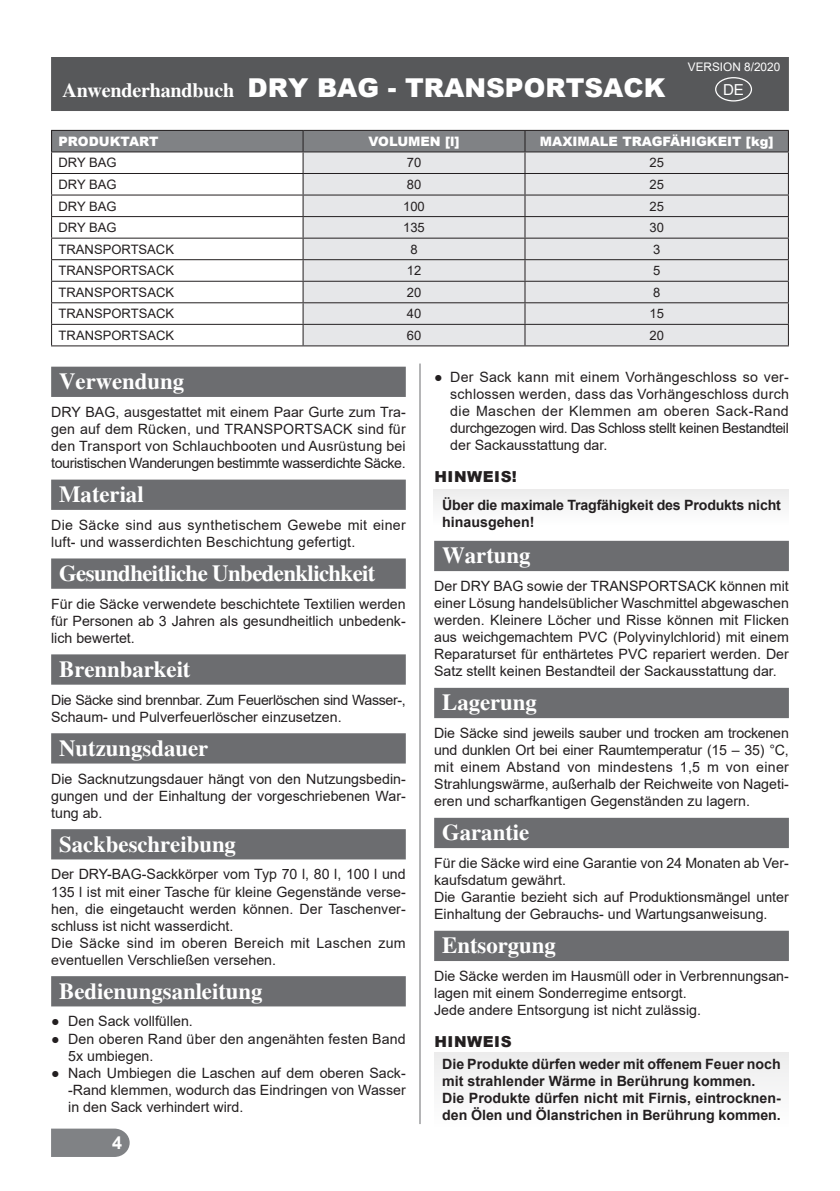
<style>
.page{position:relative;width:840px;height:1191px;background:#fff}
.page>*{position:absolute;margin:0;border:0;box-sizing:border-box;transform-origin:0 0}
.t1{font:900 26px "Arial";color:#fff}
.t2{font:700 22.8px "Toronto";color:#fff}
.t3{font:700 22.8px "Toronto";letter-spacing:-.025em;color:#fff}
.t4{font:700 18px "Arial";color:#fff}
.t5{font:900 15.2px "Arial";letter-spacing:.035em;color:#231f20}
.t6{font:15.2px "Arial";color:#fff}
.t7{font:14.2px/17px "Arial";color:#231f20;text-align:justify}
.t8{font:700 14.2px/17px "Arial";color:#231f20}
.t9{font:14.2px/17px "Arial";letter-spacing:-.025em;color:#231f20}
.t10{font:13px "Arial";color:#231f20}
.t11{font:900 13px "Arial";color:#fff}
.t12{font:11.8px "Arial";color:#fff}
.s1{font-family:"Toronto";font-weight:700;font-size:20px}
</style>
<div class="page">
<svg style="left:51px;top:1128px;width:79px;height:29px;background:#888a8d"></svg>
<div style="left:433px;top:489px;width:355px;height:35px;background:#f5f5f5"></div>
<hr style="left:419px;top:363px;width:1px;height:761px;background:#6c6d70">
<div style="left:434px;top:1052px;width:354px;height:75px;background:#f5f5f6"></div>
<div style="left:51px;top:57px;width:737px;height:54px;background:#57585a"></div>
<div style="left:52px;top:130px;width:251px;height:22px;background:#808285"></div>
<svg style="left:52px;top:152px;width:250px;height:193px"></svg>
<hr style="left:51px;top:130px;width:252px;height:1px;background:#231f20">
<hr style="left:51px;top:151px;width:252px;height:1px;background:#231f20">
<hr style="left:51px;top:173px;width:252px;height:1px;background:#231f20">
<hr style="left:51px;top:194px;width:252px;height:1px;background:#231f20">
<hr style="left:51px;top:216px;width:252px;height:1px;background:#231f20">
<hr style="left:51px;top:238px;width:252px;height:1px;background:#231f20">
<hr style="left:51px;top:259px;width:252px;height:1px;background:#231f20">
<hr style="left:51px;top:281px;width:252px;height:1px;background:#231f20">
<hr style="left:51px;top:302px;width:252px;height:1px;background:#231f20">
<hr style="left:51px;top:324px;width:252px;height:1px;background:#231f20">
<svg style="left:51px;top:131px;width:1px;height:214px"></svg>
<svg style="left:302px;top:130px;width:486px;height:215px;background:#d2d3d5"></svg>
<hr style="left:51px;top:345px;width:252px;height:1px;background:#231f20">
<hr style="left:303px;top:345px;width:221px;height:1px;background:#231f20">
<hr style="left:524px;top:345px;width:264px;height:1px;background:#231f20">
<div style="left:714px;top:77px;width:37px;height:24px;border:1px solid #fff;border-radius:50%"></div>
<div style="left:434px;top:541px;width:354px;height:30px;background:#6c6d70"></div>
<div style="left:434px;top:688px;width:354px;height:30px;background:#6c6d70"></div>
<div style="left:434px;top:818px;width:354px;height:30px;background:#6c6d70"></div>
<div style="left:434px;top:930px;width:354px;height:31px;background:#6c6d70"></div>
<div style="left:51px;top:367px;width:354px;height:30px;background:#6c6d70"></div>
<div style="left:51px;top:479px;width:354px;height:31px;background:#6c6d70"></div>
<div style="left:51px;top:558px;width:354px;height:31px;background:#6c6d70"></div>
<div style="left:51px;top:654px;width:354px;height:30px;background:#6c6d70"></div>
<div style="left:51px;top:733px;width:354px;height:30px;background:#6c6d70"></div>
<div style="left:51px;top:829px;width:354px;height:30px;background:#6c6d70"></div>
<div style="left:51px;top:976px;width:354px;height:30px;background:#6c6d70"></div>
<p class="t12" style="left:687px;top:59px;width:94px">VERSION 8/2020</p>
<h1 class="t1" style="left:62px;top:69px;width:604px"><span class="s1">Anwenderhandbuch</span> DRY BAG - TRANSPORTSACK</h1>
<p class="t11" style="left:59px;top:132px;width:101px">PRODUKTART</p>
<p class="t11" style="left:368px;top:132px;width:92px">VOLUMEN [L]</p>
<p class="t11" style="left:539px;top:132px;width:235px">MAXIMALE TRAGFÄHIGKEIT [KG]</p>
<p class="t10" style="left:59px;top:154px;width:60px">DRY BAG</p>
<p class="t10" style="left:406px;top:154px;width:16px">70</p>
<p class="t10" style="left:649px;top:154px;width:16px">25</p>
<p class="t10" style="left:59px;top:175px;width:60px">DRY BAG</p>
<p class="t10" style="left:406px;top:175px;width:16px">80</p>
<p class="t10" style="left:649px;top:175px;width:16px">25</p>
<p class="t10" style="left:59px;top:197px;width:60px">DRY BAG</p>
<p class="t10" style="left:403px;top:197px;width:23px">100</p>
<p class="t10" style="left:649px;top:197px;width:16px">25</p>
<p class="t10" style="left:59px;top:218px;width:60px">DRY BAG</p>
<p class="t10" style="left:403px;top:218px;width:23px">135</p>
<p class="t10" style="left:649px;top:218px;width:16px">30</p>
<p class="t10" style="left:59px;top:240px;width:117px">TRANSPORTSACK</p>
<p class="t10" style="left:410px;top:240px;width:9px">8</p>
<p class="t10" style="left:652px;top:240px;width:9px">3</p>
<p class="t10" style="left:59px;top:262px;width:117px">TRANSPORTSACK</p>
<p class="t10" style="left:406px;top:262px;width:16px">12</p>
<p class="t10" style="left:652px;top:262px;width:9px">5</p>
<p class="t10" style="left:59px;top:283px;width:117px">TRANSPORTSACK</p>
<p class="t10" style="left:406px;top:283px;width:16px">20</p>
<p class="t10" style="left:652px;top:283px;width:9px">8</p>
<p class="t10" style="left:59px;top:305px;width:117px">TRANSPORTSACK</p>
<p class="t10" style="left:406px;top:305px;width:16px">40</p>
<p class="t10" style="left:649px;top:305px;width:16px">15</p>
<p class="t10" style="left:59px;top:326px;width:117px">TRANSPORTSACK</p>
<p class="t10" style="left:406px;top:326px;width:16px">60</p>
<p class="t10" style="left:649px;top:326px;width:16px">20</p>
<p class="t6" style="left:722px;top:79px;width:23px">DE</p>
<h2 class="t2" style="left:59px;top:368px;width:126px">Verwendung</h2>
<p class="t7" style="left:51px;top:403px;width:356px">DRY BAG, ausgestattet mit einem Paar Gurte zum Tra&shy;gen auf dem Rücken, und TRANSPORTSACK sind für den Transport von Schlauchbooten und Ausrüstung bei touristischen Wanderungen bestimmte wasserdichte Säcke.</p>
<h2 class="t2" style="left:59px;top:481px;width:86px">Material</h2>
<p class="t7" style="left:51px;top:516px;width:356px">Die Säcke sind aus synthetischem Gewebe mit einer luft- und wasserdichten Beschichtung gefertigt.</p>
<h2 class="t3" style="left:59px;top:560px;width:317px">Gesundheitliche Unbedenklichkeit</h2>
<p class="t7" style="left:51px;top:595px;width:356px">Für die Säcke verwendete beschichtete Textilien werden für Personen ab 3 Jahren als gesundheitlich unbedenk&shy;lich bewertet.</p>
<h2 class="t2" style="left:59px;top:656px;width:133px">Brennbarkeit</h2>
<p class="t9" style="left:51px;top:691px;width:356px">Die Säcke sind brennbar. Zum Feuerlöschen sind Wasser-,<br>Schaum- und Pulverfeuerlöscher einzusetzen.</p>
<h2 class="t2" style="left:59px;top:735px;width:150px">Nutzungsdauer</h2>
<p class="t7" style="left:51px;top:770px;width:356px">Die Sacknutzungsdauer hängt von den Nutzungsbedin&shy;gungen und der Einhaltung der vorgeschriebenen War&shy;tung ab.</p>
<h2 class="t2" style="left:59px;top:831px;width:178px">Sackbeschreibung</h2>
<p class="t7" style="left:51px;top:866px;width:356px;text-align:left">Der DRY-BAG-Sackkörper vom Typ 70 l, 80 l, 100 l und 135 l ist mit einer Tasche für kleine Gegenstände verse&shy;hen, die eingetaucht werden können. Der Taschenver&shy;schluss ist nicht wasserdicht.<br>Die Säcke sind im oberen Bereich mit Laschen zum eventuellen Verschließen versehen.</p>
<h2 class="t2" style="left:59px;top:977px;width:205px">Bedienungsanleitung</h2>
<p class="t7" style="left:51px;top:1013px;width:143px">● Den Sack vollfüllen.</p>
<p class="t7" style="left:68px;top:1030px;width:339px;text-indent:-17px">● Den oberen Rand über den angenähten festen Band<br>5x umbiegen.</p>
<p class="t7" style="left:68px;top:1064px;width:339px;text-indent:-17px">● Nach Umbiegen die Laschen auf dem oberen Sack--Rand klemmen, wodurch das Eindringen von Wasser in den Sack verhindert wird.</p>
<p class="t4" style="left:112px;top:1130px;width:12px">4</p>
<p class="t7" style="left:450px;top:368px;width:340px;text-indent:-16px">● Der Sack kann mit einem Vorhängeschloss so ver&shy;schlossen werden, dass das Vorhängeschloss durch die Maschen der Klemmen am oberen Sack-Rand durchgezogen wird. Das Schloss stellt keinen Bestandteil der Sackausstattung dar.</p>
<p class="t5" style="left:434px;top:465px;width:59px">HINWEIS</p>
<p class="t5" style="left:511px;top:465px;width:7px">!</p>
<p class="t8" style="left:442px;top:496px;width:340px">Über die maximale Tragfähigkeit des Produkts nicht hinausgehen!</p>
<h2 class="t2" style="left:442px;top:542px;width:90px">Wartung</h2>
<p class="t7" style="left:434px;top:577px;width:356px">Der DRY BAG sowie der TRANSPORTSACK können mit einer Lösung handelsüblicher Waschmittel abgewaschen werden. Kleinere Löcher und Risse können mit Flicken aus weichgemachtem PVC (Polyvinylchlorid) mit einem Reparaturset für enthärtetes PVC repariert werden. Der Satz stellt keinen Bestandteil der Sackausstattung dar.</p>
<h2 class="t2" style="left:442px;top:689px;width:96px">Lagerung</h2>
<p class="t7" style="left:434px;top:724px;width:356px">Die Säcke sind jeweils sauber und trocken am trockenen und dunklen Ort bei einer Raumtemperatur (15 – 35) °C, mit einem Abstand von mindestens 1,5 m von einer Strahlungswärme, außerhalb der Reichweite von Nageti&shy;eren und scharfkantigen Gegenständen zu lagern.</p>
<h2 class="t2" style="left:442px;top:819px;width:88px">Garantie</h2>
<p class="t7" style="left:434px;top:854px;width:356px;text-align:left">Für die Säcke wird eine Garantie von 24 Monaten ab Ver&shy;kaufsdatum gewährt.<br>Die Garantie bezieht sich auf Produktionsmängel unter Einhaltung der Gebrauchs- und Wartungsanweisung.</p>
<h2 class="t2" style="left:442px;top:932px;width:115px">Entsorgung</h2>
<p class="t7" style="left:434px;top:967px;width:356px;text-align:left">Die Säcke werden im Hausmüll oder in Verbrennungsan&shy;lagen mit einem Sonderregime entsorgt.<br>Jede andere Entsorgung ist nicht zulässig.</p>
<p class="t5" style="left:434px;top:1030px;width:59px">HINWEIS</p>
<p class="t8" style="left:442px;top:1055px;width:340px">Die Produkte dürfen weder mit offenem Feuer noch mit strahlender Wärme in Berührung kommen.<br>Die Produkte dürfen nicht mit Firnis, eintrocknen&shy;den Ölen und Ölanstrichen in Berührung kommen.</p>
</div>
